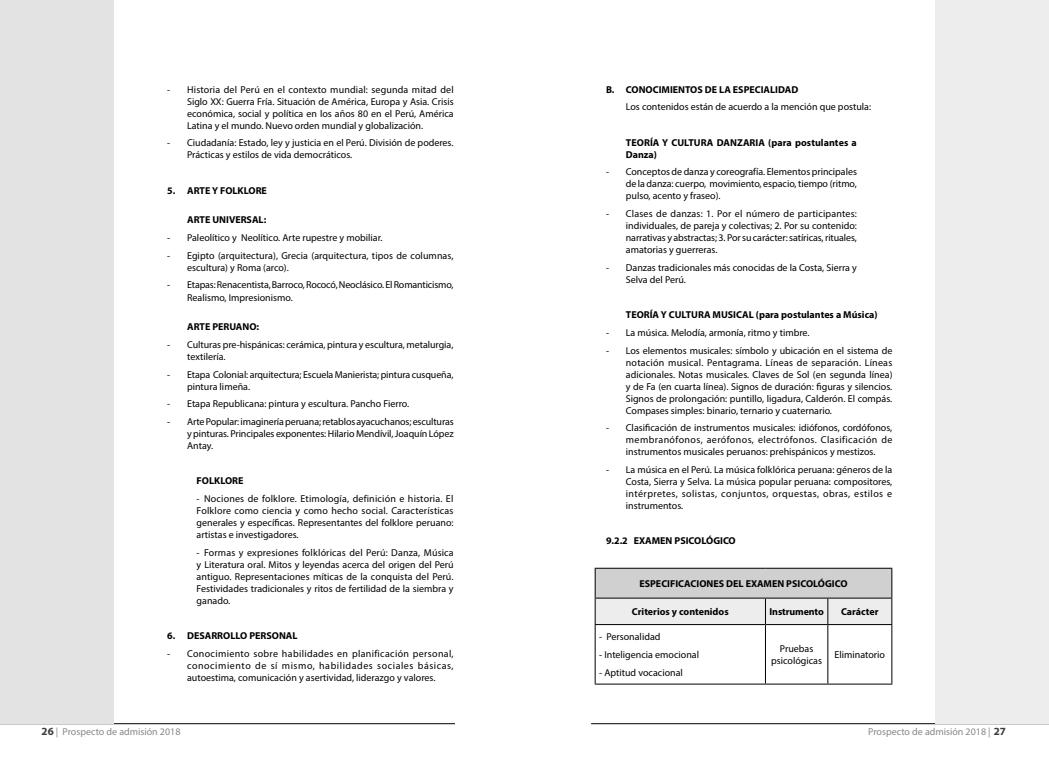
<style>
.page{position:relative;width:1049px;height:766px;background:#fff}
.page>*{position:absolute;margin:0;border:0;box-sizing:border-box;transform-origin:0 0}
.t1{font:10px/12px "Myriad Pro";color:#000;text-align:justify}
.t2{font:700 10px/12px "Myriad Pro";color:#000}
.t3{font:10px "Myriad Pro";color:#878787}
.s1{font-weight:700;font-size:11px;color:#3c3c3b}
</style>
<div class="page">
<hr style="left:591px;top:723px;width:458px;height:1px;background:#000">
<hr style="left:0;top:723px;width:455px;height:1px;background:#000">
<div style="left:935px;top:0;width:114px;height:723px;background:#ededed"></div>
<div style="left:0;top:0;width:113px;height:723px;background:#e3e3e3"></div>
<hr style="left:595px;top:567px;width:170px;height:1px;background:#000">
<hr style="left:765px;top:567px;width:63px;height:1px;background:#000">
<hr style="left:828px;top:567px;width:64px;height:1px;background:#000">
<svg style="left:595px;top:568px;width:297px;height:56px;background:#d4d4d4"></svg>
<hr style="left:595px;top:624px;width:170px;height:1px;background:#000">
<hr style="left:595px;top:625px;width:1px;height:58px;background:#000">
<hr style="left:765px;top:624px;width:63px;height:1px;background:#000">
<hr style="left:765px;top:625px;width:1px;height:58px;background:#000">
<hr style="left:828px;top:624px;width:64px;height:1px;background:#000">
<hr style="left:827px;top:625px;width:1px;height:58px;background:#000">
<hr style="left:891px;top:625px;width:1px;height:58px;background:#000">
<hr style="left:595px;top:683px;width:170px;height:1px;background:#000">
<hr style="left:765px;top:683px;width:63px;height:1px;background:#000">
<hr style="left:828px;top:683px;width:64px;height:1px;background:#000">
<p class="t1" style="left:187px;top:83px;width:268px;text-indent:-20px">- Historia del Perú en el contexto mundial: segunda mitad del Siglo XX: Guerra Fría. Situación de América, Europa y Asia. Crisis económica, social y política en los años 80 en el Perú, América Latina y el mundo. Nuevo orden mundial y globalización.</p>
<p class="t1" style="left:187px;top:137px;width:268px;text-indent:-20px">- Ciudadanía: Estado, ley y justicia en el Perú. División de poderes.<br>Prácticas y estilos de vida democráticos.</p>
<p class="t2" style="left:167px;top:184px;width:101px">5. ARTE Y FOLKLORE</p>
<p class="t2" style="left:187px;top:214px;width:81px">ARTE UNIVERSAL:</p>
<p class="t1" style="left:167px;top:231px;width:217px">- Paleolítico y Neolítico. Arte rupestre y mobiliar.</p>
<p class="t1" style="left:187px;top:249px;width:268px;text-indent:-20px">- Egipto (arquitectura), Grecia (arquitectura, tipos de columnas, escultura) y Roma (arco).</p>
<p class="t1" style="left:187px;top:279px;width:268px;text-indent:-20px">- Etapas: Renacentista, Barroco, Rococó, Neoclásico. El Romanticismo,<br>Realismo, Impresionismo.</p>
<p class="t2" style="left:187px;top:320px;width:74px">ARTE PERUANO:</p>
<p class="t1" style="left:187px;top:338px;width:268px;text-indent:-20px">- Culturas pre-hispánicas: cerámica, pintura y escultura, metalurgia, textilería.</p>
<p class="t1" style="left:187px;top:368px;width:268px;text-indent:-20px">- Etapa Colonial: arquitectura; Escuela Manierista; pintura cusqueña, pintura limeña.</p>
<p class="t1" style="left:167px;top:397px;width:243px">- Etapa Republicana: pintura y escultura. Pancho Fierro.</p>
<p class="t1" style="left:187px;top:415px;width:268px;text-indent:-20px">- Arte Popular: imaginería peruana; retablos ayacuchanos; esculturas y pinturas. Principales exponentes: Hilario Mendívil, Joaquín López Antay.</p>
<p class="t2" style="left:197px;top:474px;width:48px">FOLKLORE</p>
<p class="t1" style="left:197px;top:492px;width:258px">- Nociones de folklore. Etimología, definición e historia. El Folklore como ciencia y como hecho social. Características generales y específicas. Representantes del folklore peruano: artistas e investigadores.</p>
<p class="t1" style="left:197px;top:546px;width:259px">- Formas y expresiones folklóricas del Perú: Danza, Música y Literatura oral. Mitos y leyendas acerca del origen del Perú antiguo. Representaciones míticas de la conquista del Perú.<br>Festividades tradicionales y ritos de fertilidad de la siembra y ganado.</p>
<p class="t2" style="left:167px;top:629px;width:132px">6. DESARROLLO PERSONAL</p>
<p class="t1" style="left:187px;top:647px;width:268px;text-indent:-20px">- Conocimiento sobre habilidades en planificación personal, conocimiento de sí mismo, habilidades sociales básicas, autoestima, comunicación y asertividad, liderazgo y valores.</p>
<p class="t2" style="left:606px;top:83px;width:194px">B. CONOCIMIENTOS DE LA ESPECIALIDAD</p>
<p class="t1" style="left:626px;top:101px;width:247px">Los contenidos están de acuerdo a la mención que postula:</p>
<p class="t2" style="left:626px;top:136px;width:232px">TEORÍA Y CULTURA DANZARIA (para postulantes a<br>Danza)</p>
<p class="t1" style="left:626px;top:166px;width:233px;text-indent:-20px">- Conceptos de danza y coreografía. Elementos principales de la danza: cuerpo, movimiento, espacio, tiempo (ritmo, pulso, acento y fraseo).</p>
<p class="t1" style="left:626px;top:207px;width:233px;text-indent:-20px">- Clases de danzas: 1. Por el número de participantes: individuales, de pareja y colectivas; 2. Por su contenido: narrativas y abstractas; 3. Por su carácter: satíricas, rituales, amatorias y guerreras.</p>
<p class="t1" style="left:626px;top:261px;width:233px;text-indent:-20px">- Danzas tradicionales más conocidas de la Costa, Sierra y<br>Selva del Perú.</p>
<p class="t2" style="left:626px;top:308px;width:253px">TEORÍA Y CULTURA MUSICAL (para postulantes a Música)</p>
<p class="t1" style="left:606px;top:326px;width:205px">- La música. Melodía, armonía, ritmo y timbre.</p>
<p class="t1" style="left:626px;top:344px;width:268px;text-indent:-20px">- Los elementos musicales: símbolo y ubicación en el sistema de notación musical. Pentagrama. Líneas de separación. Líneas adicionales. Notas musicales. Claves de Sol (en segunda línea) y de Fa (en cuarta línea). Signos de duración: figuras y silencios.<br>Signos de prolongación: puntillo, ligadura, Calderón. El compás.<br>Compases simples: binario, ternario y cuaternario.</p>
<p class="t1" style="left:626px;top:421px;width:268px;text-indent:-20px">- Clasificación de instrumentos musicales: idiófonos, cordófonos, membranófonos, aerófonos, electrófonos. Clasificación de instrumentos musicales peruanos: prehispánicos y mestizos.</p>
<p class="t1" style="left:626px;top:463px;width:268px;text-indent:-20px">- La música en el Perú. La música folklórica peruana: géneros de la Costa, Sierra y Selva. La música popular peruana: compositores, intérpretes, solistas, conjuntos, orquestas, obras, estilos e instrumentos.</p>
<p class="t2" style="left:606px;top:534px;width:131px">9.2.2 EXAMEN PSICOLÓGICO</p>
<p class="t2" style="left:639px;top:577px;width:210px">ESPECIFICACIONES DEL EXAMEN PSICOLÓGICO</p>
<p class="t2" style="left:632px;top:605px;width:98px">Criterios y contenidos</p>
<p class="t2" style="left:769px;top:605px;width:56px">Instrumento</p>
<p class="t2" style="left:841px;top:605px;width:39px">Carácter</p>
<p class="t1" style="left:599px;top:630px;width:63px">- Personalidad</p>
<p class="t1" style="left:599px;top:648px;width:101px">- Inteligencia emocional</p>
<p class="t1" style="left:599px;top:666px;width:85px">- Aptitud vocacional</p>
<p class="t1" style="left:771px;top:642px;width:52px;text-align:center">Pruebas psicológicas</p>
<p class="t1" style="left:834px;top:648px;width:52px">Eliminatorio</p>
<p class="t3" style="left:42px;top:724px;width:140px"><span class="s1">26</span> | Prospecto de admisión 2018</p>
<p class="t3" style="left:868px;top:724px;width:139px">Prospecto de admisión 2018 | <span class="s1">27</span></p>
</div>
